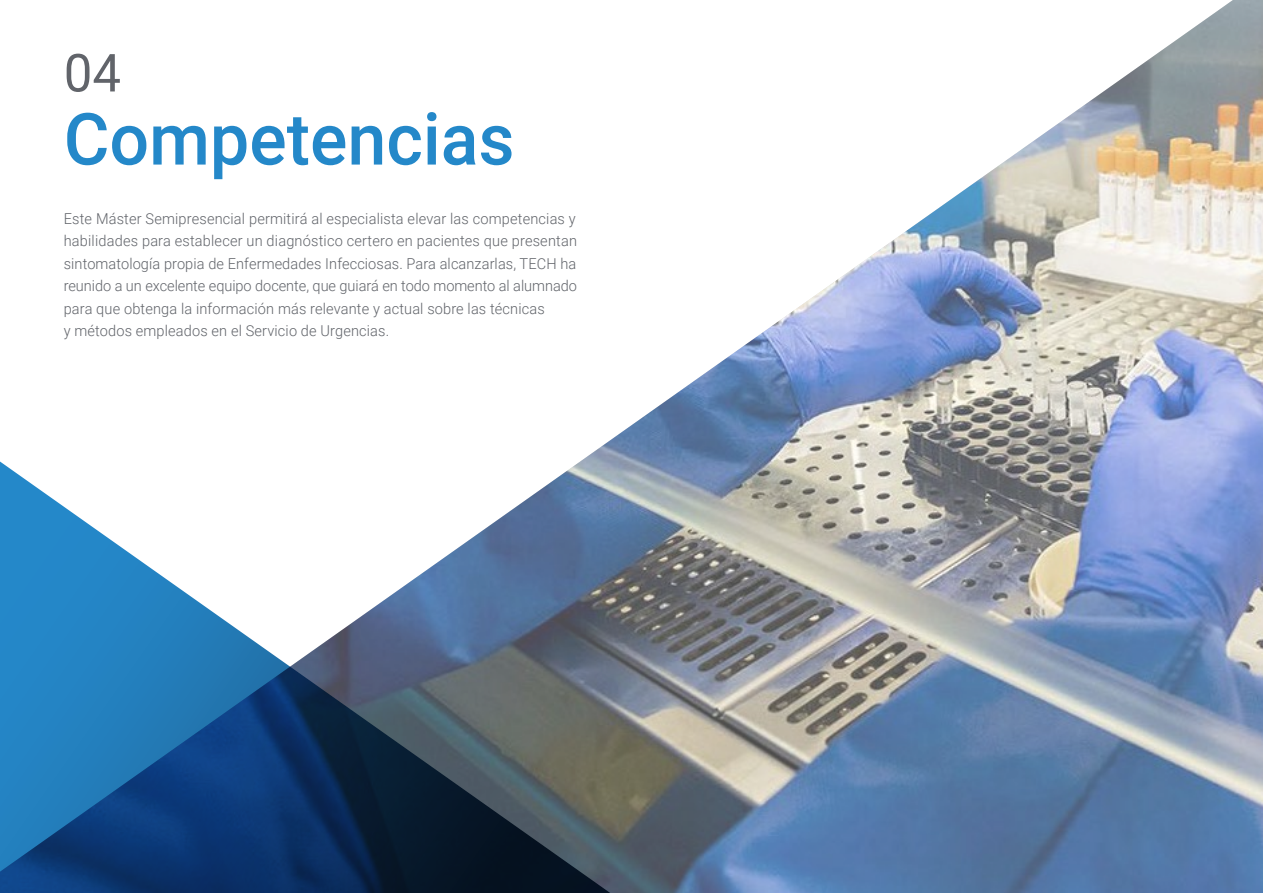
<style>
.page{position:relative;width:1263px;height:893px;background:#fff}
.page>*{position:absolute;margin:0;border:0;box-sizing:border-box;transform-origin:0 0}
.t1{font:500 72px "Roboto";color:#2488c9}
.t2{font:52.5px "Roboto";color:#61646a}
.t3{font:300 15px/22.5px "Roboto";letter-spacing:.01em;color:#61646a}
</style>
<div class="page">
<img style="left:602px;top:0;width:661px;height:893px">
<svg style="left:0;top:446px;width:640px;height:447px"></svg>
<h2 class="t2" style="left:64px;top:36px;width:59px">04</h2>
<h1 class="t1" style="left:64px;top:89px;width:452px">Competencias</h1>
<p class="t3" style="left:64px;top:207px;width:515px">Este Máster Semipresencial permitirá al especialista elevar las competencias y habilidades para establecer un diagnóstico certero en pacientes que presentan sintomatología propia de Enfermedades Infecciosas. Para alcanzarlas, TECH ha reunido a un excelente equipo docente, que guiará en todo momento al alumnado para que obtenga la información más relevante y actual sobre las técnicas<br>y métodos empleados en el Servicio de Urgencias.</p>
</div>
